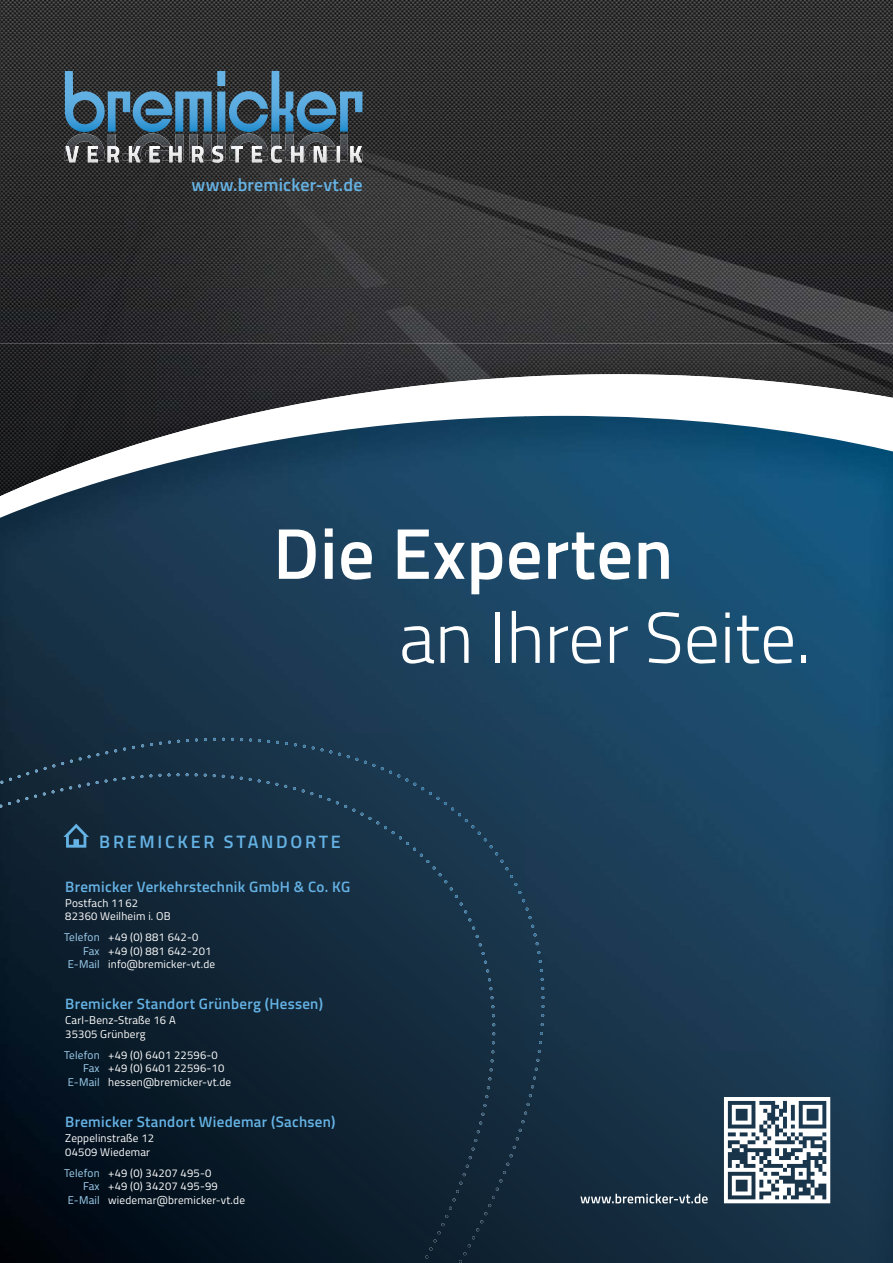
<style>
.page{position:relative;width:893px;height:1263px;background:#fff}
.page>*{position:absolute;margin:0;border:0;box-sizing:border-box;transform-origin:0 0}
.t1{font:300 72px "Titillium";color:#fff}
.t2{font:600 72px "Titillium";letter-spacing:.01em;color:#fff}
.t3{font:600 18px "Titillium";letter-spacing:.01em;color:#65b2e4}
.t4{font:600 18px "Titillium";letter-spacing:.15em;color:#65b2e4}
.t5{font:600 15px "Titillium";letter-spacing:.02em;color:#65b2e4}
.t6{font:11.25px/13.5px "Titillium";letter-spacing:.015em;color:#fff}
.t7{font:11.25px/13.5px "Titillium";letter-spacing:.015em;color:#a1d3f3;text-align:right}
</style>
<div class="page">
<img style="left:0;top:0;width:893px;height:343px">
<img style="left:157px;top:343px;width:210px;height:2px">
<img style="left:367px;top:343px;width:526px;height:2px">
<svg style="left:0;top:345px;width:893px;height:135px"></svg>
<img style="left:104px;top:416px;width:789px;height:847px">
<img style="left:0;top:480px;width:105px;height:783px">
<div style="left:0;top:747px;width:96px;height:37px;background:#142838"></div>
<div style="left:0;top:783px;width:90px;height:25px;background:#132635"></div>
<img style="left:135px;top:773px;width:126px;height:9px">
<div style="left:384px;top:826px;width:63px;height:55px;background:#19354a"></div>
<div style="left:444px;top:880px;width:34px;height:55px;background:#19344a"></div>
<img style="left:475px;top:935px;width:20px;height:145px">
<img style="left:425px;top:1215px;width:22px;height:43px">
<img style="left:150px;top:738px;width:147px;height:8px">
<div style="left:421px;top:788px;width:66px;height:52px;background:#1a3951"></div>
<div style="left:484px;top:839px;width:34px;height:47px;background:#1a3850"></div>
<div style="left:518px;top:891px;width:26px;height:144px;background:#19354b"></div>
<img style="left:468px;top:1196px;width:27px;height:51px">
<img style="left:96px;top:746px;width:39px;height:38px">
<svg style="left:459px;top:1252px;width:7px;height:11px"></svg>
<svg style="left:724px;top:1097px;width:106px;height:106px"></svg>
<svg style="left:63px;top:824px;width:26px;height:24px"></svg>
<svg style="left:580px;top:1194px;width:128px;height:9px"></svg>
<svg style="left:65px;top:71px;width:272px;height:62px;background:#3b5c71"></svg>
<svg style="left:66px;top:146px;width:296px;height:17px"></svg>
<img style="left:66px;top:133px;width:282px;height:13px">
<img style="left:66px;top:146px;width:295px;height:15px">
<h2 class="t3" style="left:192px;top:172px;width:172px">www.bremicker-vt.de</h2>
<h1 class="t2" style="left:273px;top:499px;width:401px">Die Experten</h1>
<h1 class="t1" style="left:399px;top:585px;width:413px">an Ihrer Seite.</h1>
<h2 class="t4" style="left:99px;top:828px;width:243px">BREMICKER STANDORTE</h2>
<h3 class="t5" style="left:65px;top:875px;width:287px">Bremicker Verkehrstechnik GmbH &amp; Co. KG</h3>
<p class="t6" style="left:65px;top:895px;width:107px">Postfach 11 62<br>82360 Weilheim i. OB</p>
<p class="t7" style="left:64px;top:930px;width:37px">Telefon<br>Fax<br>E-Mail</p>
<p class="t6" style="left:108px;top:930px;width:108px">+49 (0) 881 642-0 +49 (0) 881 642-201 info@bremicker-vt.de</p>
<h3 class="t5" style="left:65px;top:993px;width:259px">Bremicker Standort Grünberg (Hessen)</h3>
<p class="t6" style="left:65px;top:1013px;width:112px">Carl-Benz-Straße 16 A<br>35305 Grünberg</p>
<p class="t7" style="left:64px;top:1048px;width:37px">Telefon<br>Fax<br>E-Mail</p>
<p class="t6" style="left:108px;top:1048px;width:125px">+49 (0) 6401 22596-0 +49 (0) 6401 22596-10 hessen@bremicker-vt.de</p>
<h3 class="t5" style="left:65px;top:1111px;width:272px">Bremicker Standort Wiedemar (Sachsen)</h3>
<p class="t6" style="left:65px;top:1131px;width:90px">Zeppelinstraße 12<br>04509 Wiedemar</p>
<p class="t7" style="left:64px;top:1165px;width:37px">Telefon<br>Fax<br>E-Mail</p>
<p class="t6" style="left:108px;top:1165px;width:138px">+49 (0) 34207 495-0<br>+49 (0) 34207 495-99 wiedemar@bremicker-vt.de</p>
</div>
